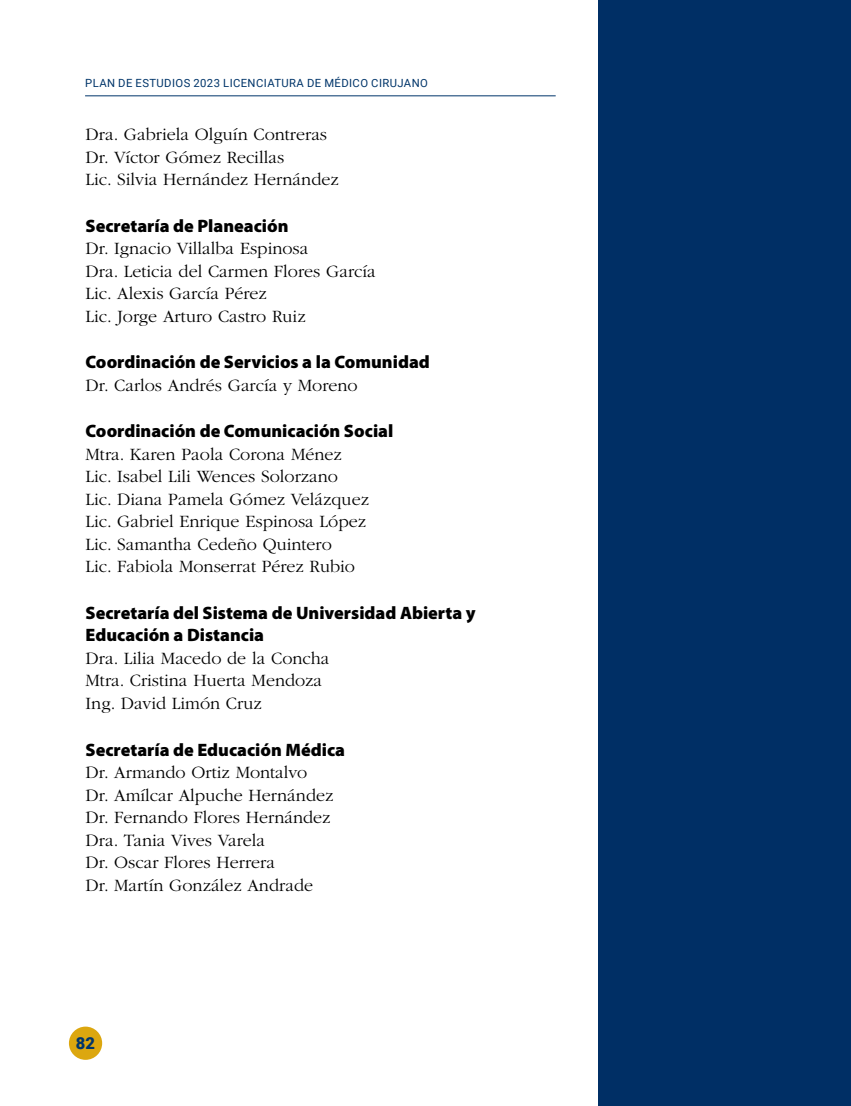
<style>
.page{position:relative;width:851px;height:1106px;background:#fff}
.page>*{position:absolute;margin:0;border:0;box-sizing:border-box;transform-origin:0 0}
.t1{font:300 18px/22.5px "ITC Garamond Std";color:#000}
.t2{font:900 18px/22.5px "Myriad Pro";color:#000}
.t3{font:900 16.5px "Roboto";color:#00356a}
.t4{font:11.25px "Roboto";letter-spacing:.035em;color:#00356a}
</style>
<div class="page">
<div style="left:598px;top:0;width:252px;height:1106px;background:#002f65"></div>
<div style="left:69px;top:1026px;width:33px;height:33px;background:#dca70f;border-radius:50%"></div>
<hr style="left:85px;top:96px;width:470px;height:1px;background:#00356a">
<p class="t4" style="left:85px;top:75px;width:344px">PLAN DE ESTUDIOS 2023 LICENCIATURA DE MÉDICO CIRUJANO</p>
<p class="t1" style="left:85px;top:124px;width:254px">Dra. Gabriela Olguín Contreras<br>Dr. Víctor Gómez Recillas<br>Lic. Silvia Hernández Hernández</p>
<p class="t2" style="left:85px;top:215px;width:204px">Secretaría de Planeación</p>
<p class="t1" style="left:85px;top:238px;width:292px">Dr. Ignacio Villalba Espinosa<br>Dra. Leticia del Carmen Flores García<br>Lic. Alexis García Pérez<br>Lic. Jorge Arturo Castro Ruiz</p>
<p class="t2" style="left:85px;top:351px;width:346px">Coordinación de Servicios a la Comunidad</p>
<p class="t1" style="left:85px;top:374px;width:273px">Dr. Carlos Andrés García y Moreno</p>
<p class="t2" style="left:85px;top:420px;width:309px">Coordinación de Comunicación Social</p>
<p class="t1" style="left:85px;top:443px;width:285px">Mtra. Karen Paola Corona Ménez Lic. Isabel Lili Wences Solorzano<br>Lic. Diana Pamela Gómez Velázquez Lic. Gabriel Enrique Espinosa López Lic. Samantha Cedeño Quintero<br>Lic. Fabiola Monserrat Pérez Rubio</p>
<p class="t2" style="left:85px;top:602px;width:391px">Secretaría del Sistema de Universidad Abierta y<br>Educación a Distancia</p>
<p class="t1" style="left:85px;top:647px;width:245px">Dra. Lilia Macedo de la Concha<br>Mtra. Cristina Huerta Mendoza<br>Ing. David Limón Cruz</p>
<p class="t2" style="left:85px;top:738px;width:261px">Secretaría de Educación Médica</p>
<p class="t1" style="left:85px;top:761px;width:249px">Dr. Armando Ortiz Montalvo<br>Dr. Amílcar Alpuche Hernández<br>Dr. Fernando Flores Hernández<br>Dra. Tania Vives Varela<br>Dr. Oscar Flores Herrera<br>Dr. Martín González Andrade</p>
<p class="t3" style="left:76px;top:1032px;width:21px">82</p>
</div>
